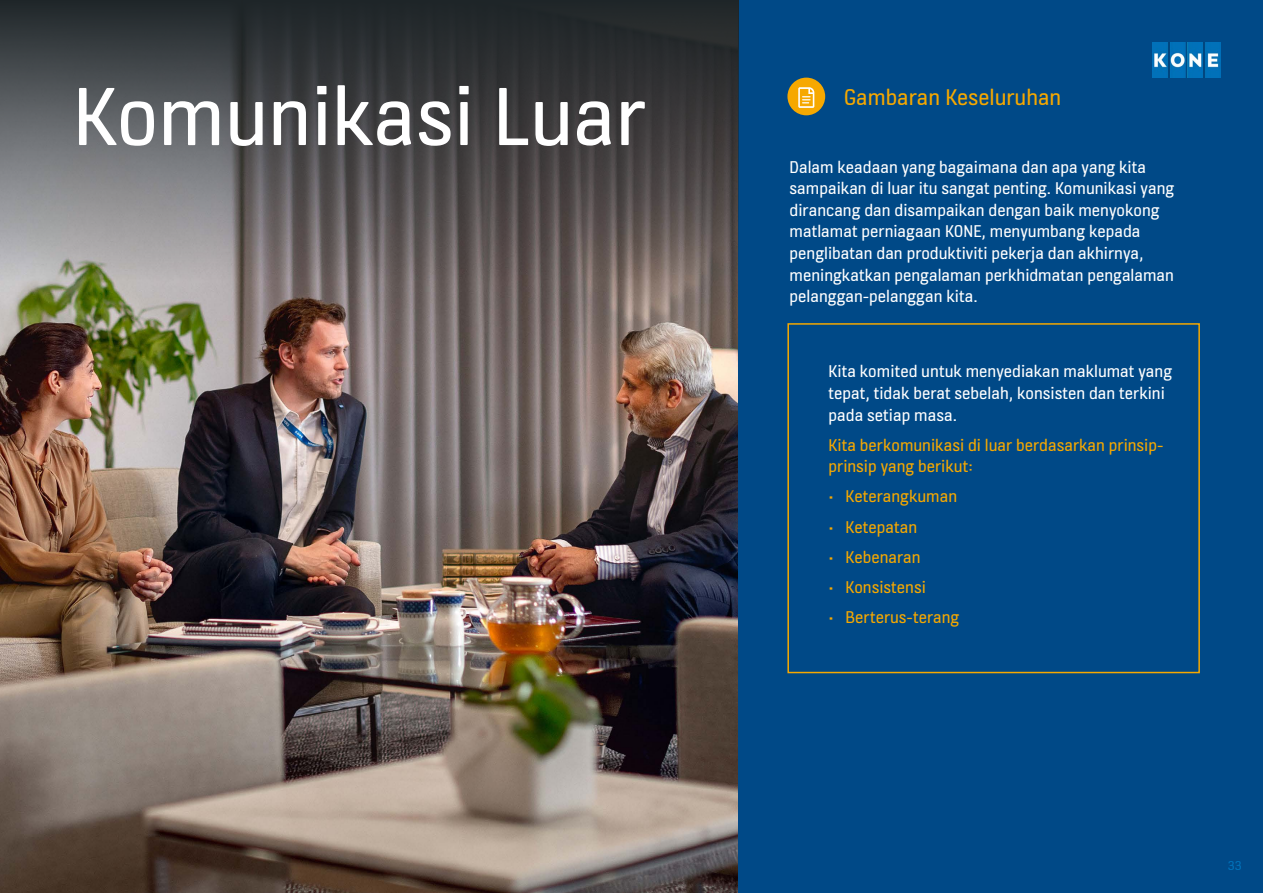
<style>
.page{position:relative;width:1263px;height:893px;background:#fff}
.page>*{position:absolute;margin:0;border:0;box-sizing:border-box;transform-origin:0 0}
.t1{font:88.5px "KONE Information";color:#fff}
.t2{font:24px "KONE Information";color:#f6a800}
.t3{font:18px/21.6px "KONE Information";color:#fff}
.t4{font:18px/21.6px "KONE Information";color:#f6a800}
.t5{font:13.5px "KONE Information";color:#0071b9}
</style>
<div class="page">
<img style="left:0;top:281px;width:738px;height:612px">
<div style="left:738px;top:0;width:525px;height:893px;background:#004987"></div>
<div style="left:787px;top:323px;width:413px;height:350px;border:2px solid #f6a800"></div>
<svg style="left:0;top:0;width:738px;height:281px;background:#525153"></svg>
<img style="left:1152px;top:43px;width:68px;height:34px">
<div style="left:787px;top:78px;width:38px;height:37px;background:#f6a800;border-radius:50%"></div>
<svg style="left:798px;top:87px;width:16px;height:21px"></svg>
<h1 class="t1" style="left:73px;top:55px;width:574px">Komunikasi Luar</h1>
<h2 class="t2" style="left:844px;top:80px;width:219px">Gambaran Keseluruhan</h2>
<p class="t3" style="left:790px;top:157px;width:386px">Dalam keadaan yang bagaimana dan apa yang kita sampaikan di luar itu sangat penting. Komunikasi yang dirancang dan disampaikan dengan baik menyokong matlamat perniagaan KONE, menyumbang kepada penglibatan dan produktiviti pekerja dan akhirnya, meningkatkan pengalaman perkhidmatan pengalaman pelanggan-pelanggan kita.</p>
<p class="t3" style="left:828px;top:362px;width:345px">Kita komited untuk menyediakan maklumat yang tepat, tidak berat sebelah, konsisten dan terkini pada setiap masa.</p>
<p class="t4" style="left:828px;top:435px;width:336px">Kita berkomunikasi di luar berdasarkan prinsip&shy;prinsip yang berikut:</p>
<p class="t4" style="left:828px;top:487px;width:130px">• Keterangkuman</p>
<p class="t4" style="left:828px;top:517px;width:90px">• Ketepatan</p>
<p class="t4" style="left:828px;top:547px;width:94px">• Kebenaran</p>
<p class="t4" style="left:828px;top:577px;width:99px">• Konsistensi</p>
<p class="t4" style="left:828px;top:607px;width:132px">• Berterus-terang</p>
<p class="t5" style="left:1228px;top:856px;width:15px">33</p>
</div>
